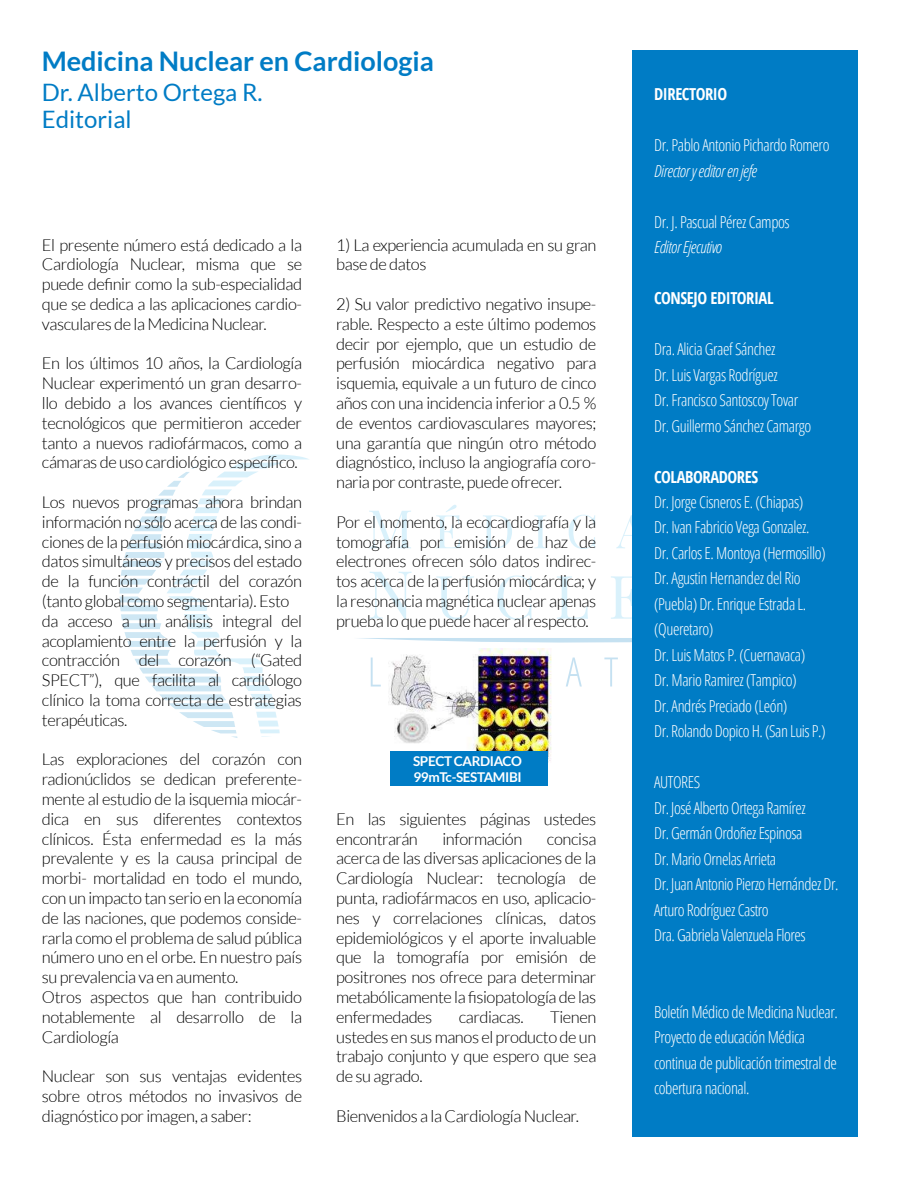
<style>
.page{position:relative;width:918px;height:1188px;background:#fff}
.page>*{position:absolute;margin:0;border:0;box-sizing:border-box;transform-origin:0 0}
.t1{font:700 27px "Lato";color:#007cc5}
.t2{font:24px/27px "Lato";color:#007cc5}
.t3{font:300 16.5px/19.8px "Lato";letter-spacing:-.025em;color:#000;text-align:justify}
.t4{font:300 condensed 16.5px/25.5px "Open Sans";letter-spacing:-.025em;color:#fff}
.t5{font:700 condensed 16.5px "Open Sans";letter-spacing:-.025em;color:#fff}
.t6{font:italic 300 condensed 16.5px "Open Sans";letter-spacing:-.025em;color:#fff}
.t7{font:700 13.5px/16.2px "Lato";letter-spacing:-.03em;color:#fff}
</style>
<div class="page">
<svg style="left:369px;top:511px;width:42px;height:38px"></svg>
<svg style="left:436px;top:505px;width:24px;height:43px"></svg>
<svg style="left:483px;top:515px;width:29px;height:33px"></svg>
<svg style="left:534px;top:515px;width:12px;height:33px"></svg>
<svg style="left:569px;top:515px;width:26px;height:34px"></svg>
<svg style="left:616px;top:515px;width:16px;height:33px"></svg>
<svg style="left:370px;top:572px;width:42px;height:47px"></svg>
<svg style="left:436px;top:576px;width:38px;height:44px"></svg>
<svg style="left:497px;top:575px;width:35px;height:45px"></svg>
<svg style="left:557px;top:576px;width:31px;height:43px"></svg>
<svg style="left:611px;top:576px;width:21px;height:43px"></svg>
<svg style="left:371px;top:658px;width:10px;height:29px"></svg>
<svg style="left:566px;top:658px;width:16px;height:29px"></svg>
<svg style="left:604px;top:658px;width:14px;height:29px"></svg>
<svg style="left:358px;top:638px;width:274px;height:5px"></svg>
<svg style="left:120px;top:455px;width:189px;height:283px"></svg>
<div style="left:632px;top:51px;width:226px;height:1086px;background:#007cc5"></div>
<img style="left:388px;top:648px;width:163px;height:115px">
<div style="left:390px;top:752px;width:157px;height:34px;background:#007cc5"></div>
<h1 class="t1" style="left:42px;top:46px;width:394px">Medicina Nuclear en Cardiologia</h1>
<h2 class="t2" style="left:42px;top:79px;width:222px">Dr. Alberto Ortega R.<br>Editorial</h2>
<p class="t5" style="left:654px;top:83px;width:75px">DIRECTORIO</p>
<p class="t4" style="left:654px;top:132px;width:177px">Dr. Pablo Antonio Pichardo Romero</p>
<p class="t6" style="left:654px;top:159px;width:104px">Director y editor en jefe</p>
<p class="t4" style="left:654px;top:208px;width:137px">Dr. J. Pascual Pérez Campos</p>
<p class="t6" style="left:654px;top:236px;width:69px">Editor Ejecutivo</p>
<p class="t5" style="left:654px;top:287px;width:121px">CONSEJO EDITORIAL</p>
<p class="t4" style="left:654px;top:336px;width:159px">Dra. Alicia Graef Sánchez<br>Dr. Luis Vargas Rodríguez<br>Dr. Francisco Santoscoy Tovar<br>Dr. Guillermo Sánchez Camargo</p>
<p class="t5" style="left:654px;top:465px;width:106px">COLABORADORES</p>
<p class="t4" style="left:654px;top:489px;width:173px">Dr. Jorge Cisneros E. (Chiapas)<br>Dr. Ivan Fabricio Vega Gonzalez.<br>Dr. Carlos E. Montoya (Hermosillo)<br>Dr. Agustin Hernandez del Rio (Puebla) Dr. Enrique Estrada L. (Queretaro)<br>Dr. Luis Matos P. (Cuernavaca)<br>Dr. Mario Ramirez (Tampico)<br>Dr. Andrés Preciado (León)<br>Dr. Rolando Dopico H. (San Luis P.)</p>
<p class="t4" style="left:654px;top:769px;width:186px">AUTORES<br>Dr. José Alberto Ortega Ramírez<br>Dr. Germán Ordoñez Espinosa<br>Dr. Mario Ornelas Arrieta<br>Dr. Juan Antonio Pierzo Hernández Dr.<br>Arturo Rodríguez Castro<br>Dra. Gabriela Valenzuela Flores</p>
<p class="t3" style="left:336px;top:235px;width:262px">1) La experiencia acumulada en su gran base de datos</p>
<p class="t3" style="left:336px;top:294px;width:262px">2) Su valor predictivo negativo insupe&shy;rable. Respecto a este último podemos decir por ejemplo, que un estudio de perfusión miocárdica negativo para isquemia, equivale a un futuro de cinco años con una incidencia inferior a 0.5 % de eventos cardiovasculares mayores; una garantía que ningún otro método diagnóstico, incluso la angiografía coro&shy;naria por contraste, puede ofrecer.</p>
<p class="t3" style="left:336px;top:512px;width:262px">Por el momento, la ecocardiografía y la tomografía por emisión de haz de electrones ofrecen sólo datos indirec&shy;tos acerca de la perfusión miocárdica; y la resonancia magnética nuclear apenas prueba lo que puede hacer al respecto.</p>
<p class="t3" style="left:42px;top:235px;width:262px">El presente número está dedicado a la Cardiología Nuclear, misma que se puede definir como la sub-especialidad que se dedica a las aplicaciones cardio&shy;vasculares de la Medicina Nuclear.</p>
<p class="t3" style="left:42px;top:354px;width:262px">En los últimos 10 años, la Cardiología Nuclear experimentó un gran desarro&shy;llo debido a los avances científicos y tecnológicos que permitieron acceder tanto a nuevos radiofármacos, como a cámaras de uso cardiológico específico.</p>
<p class="t3" style="left:42px;top:492px;width:262px;text-align:left">Los nuevos programas ahora brindan información no sólo acerca de las condi&shy;ciones de la perfusión miocárdica, sino a datos simultáneos y precisos del estado de la función contráctil del corazón (tanto global como segmentaria). Esto da acceso a un análisis integral del acoplamiento entre la perfusión y la contracción del corazón (“Gated SPECT”), que facilita al cardiólogo clínico la toma correcta de estrategias terapéuticas.</p>
<p class="t3" style="left:42px;top:750px;width:262px;text-align:left">Las exploraciones del corazón con radionúclidos se dedican preferente&shy;mente al estudio de la isquemia miocár&shy;dica en sus diferentes contextos clínicos. Ésta enfermedad es la más prevalente y es la causa principal de morbi- mortalidad en todo el mundo, con un impacto tan serio en la economía de las naciones, que podemos conside&shy;rarla como el problema de salud pública número uno en el orbe. En nuestro país su prevalencia va en aumento.<br>Otros aspectos que han contribuido notablemente al desarrollo de la Cardiología</p>
<p class="t3" style="left:42px;top:1066px;width:262px">Nuclear son sus ventajas evidentes sobre otros métodos no invasivos de diagnóstico por imagen, a saber:</p>
<p class="t7" style="left:413px;top:752px;width:110px">SPECT CARDIACO<br>99mTc-SESTAMIBI</p>
<p class="t3" style="left:336px;top:809px;width:262px">En las siguientes páginas ustedes encontrarán</p>
<p class="t3" style="left:442px;top:829px;width:81px">información</p>
<p class="t3" style="left:336px;top:829px;width:262px;text-indent:211px">concisa acerca de las diversas aplicaciones de la Cardiología Nuclear: tecnología de punta, radiofármacos en uso, aplicacio&shy;nes y correlaciones clínicas, datos epidemiológicos y el aporte invaluable que la tomografía por emisión de positrones nos ofrece para determinar metabólicamente la fisiopatología de las enfermedades</p>
<p class="t4" style="left:654px;top:999px;width:185px">Boletín Médico de Medicina Nuclear.<br>Proyecto de educación Médica continua de publicación trimestral de cobertura nacional.</p>
<p class="t3" style="left:459px;top:1007px;width:67px">cardiacas.</p>
<p class="t3" style="left:336px;top:1007px;width:262px;text-indent:214px">Tienen ustedes en sus manos el producto de un trabajo conjunto y que espero que sea de su agrado.</p>
<p class="t3" style="left:336px;top:1106px;width:244px">Bienvenidos a la Cardiología Nuclear.</p>
</div>
